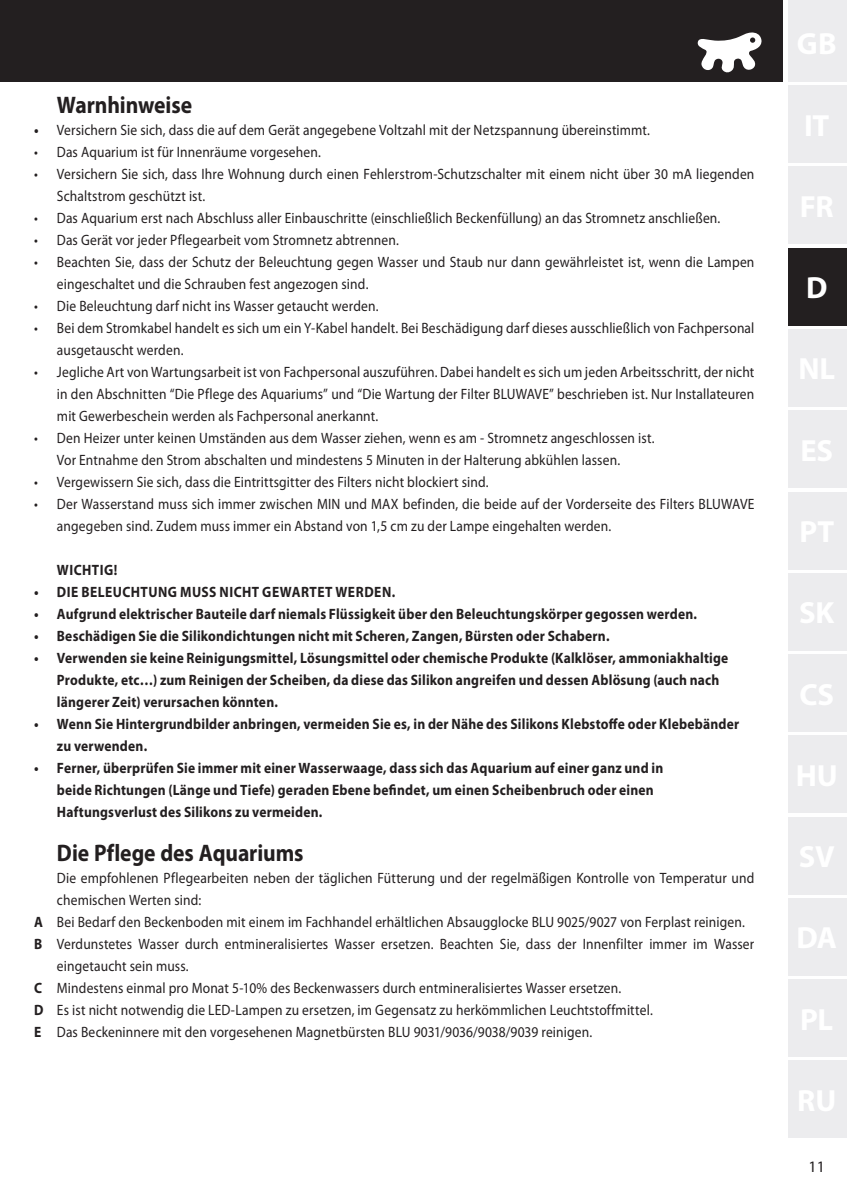
<style>
.page{position:relative;width:847px;height:1200px;background:#fff}
.page>*{position:absolute;margin:0;border:0;box-sizing:border-box;transform-origin:0 0}
.t1{font:700 30.8px "Myriad Pro";color:#fff}
.t2{font:700 24px "Myriad Pro";letter-spacing:-.005em;color:#231f20;scale:.9 1}
.t3{font:16px "Myriad Pro";color:#231f20}
.t4{font:15px/22px "Myriad Pro";letter-spacing:.01em;color:#231f20;scale:.9 1}
.t5{font:700 15px/22px "Myriad Pro";letter-spacing:.015em;color:#231f20;scale:.9 1}
.t6{font:700 15px "Myriad Pro";letter-spacing:.04em;color:#231f20;scale:.9 1}
.t7{font:700 15px "Myriad Pro";letter-spacing:.035em;color:#231f20;scale:.9 1}
.s1{font-weight:700}
</style>
<div class="page">
<div style="left:6px;top:0;width:777px;height:81px;background:#231f20"></div>
<hr style="left:788px;top:0;width:59px;height:4px;background:#ececee">
<div style="left:0;top:0;width:6px;height:81px;background:#231f20"></div>
<svg style="left:697px;top:32px;width:65px;height:41px"></svg>
<hr style="left:845px;top:4px;width:2px;height:77px;background:#ececee">
<hr style="left:845px;top:85px;width:2px;height:78px;background:#ececee">
<hr style="left:845px;top:167px;width:2px;height:77px;background:#ececee">
<hr style="left:845px;top:248px;width:2px;height:77px;background:#231f20">
<hr style="left:845px;top:329px;width:2px;height:78px;background:#ececee">
<hr style="left:845px;top:411px;width:2px;height:77px;background:#ececee">
<hr style="left:845px;top:492px;width:2px;height:77px;background:#ececee">
<hr style="left:845px;top:573px;width:2px;height:77px;background:#ececee">
<hr style="left:845px;top:654px;width:2px;height:78px;background:#ececee">
<hr style="left:845px;top:736px;width:2px;height:77px;background:#ececee">
<hr style="left:845px;top:817px;width:2px;height:77px;background:#ececee">
<hr style="left:845px;top:898px;width:2px;height:77px;background:#ececee">
<hr style="left:845px;top:979px;width:2px;height:78px;background:#ececee">
<hr style="left:845px;top:1061px;width:2px;height:77px;background:#ececee">
<div style="left:788px;top:4px;width:57px;height:77px;background:#ececee"></div>
<div style="left:788px;top:1061px;width:57px;height:77px;background:#ececee"></div>
<div style="left:788px;top:979px;width:57px;height:78px;background:#ececee"></div>
<div style="left:788px;top:898px;width:57px;height:77px;background:#ececee"></div>
<div style="left:788px;top:817px;width:57px;height:77px;background:#ececee"></div>
<div style="left:788px;top:736px;width:57px;height:77px;background:#ececee"></div>
<div style="left:788px;top:654px;width:57px;height:78px;background:#ececee"></div>
<div style="left:788px;top:573px;width:57px;height:77px;background:#ececee"></div>
<div style="left:788px;top:411px;width:57px;height:77px;background:#ececee"></div>
<div style="left:788px;top:329px;width:57px;height:78px;background:#ececee"></div>
<div style="left:788px;top:248px;width:57px;height:77px;background:#231f20"></div>
<div style="left:788px;top:167px;width:57px;height:77px;background:#ececee"></div>
<div style="left:788px;top:85px;width:57px;height:78px;background:#ececee"></div>
<div style="left:788px;top:492px;width:57px;height:77px;background:#ececee"></div>
<h2 class="t2" style="left:57px;top:89px;width:152px">Warnhinweise</h2>
<p class="t4" style="left:34px;top:119px;width:686px"><span class="s1">•</span> Versichern Sie sich, dass die auf dem Gerät angegebene Voltzahl mit der Netzspannung übereinstimmt.</p>
<p class="t4" style="left:34px;top:141px;width:320px">• Das Aquarium ist für Innenräume vorgesehen.</p>
<p class="t4" style="left:57px;top:163px;width:776px;text-indent:-23px">• Versichern Sie sich, dass Ihre Wohnung durch einen Fehlerstrom-Schutzschalter mit einem nicht über 30 mA liegenden<br>Schaltstrom geschützt ist.</p>
<p class="t4" style="left:34px;top:207px;width:764px">• Das Aquarium erst nach Abschluss aller Einbauschritte (einschließlich Beckenfüllung) an das Stromnetz anschließen.</p>
<p class="t4" style="left:34px;top:229px;width:407px">• Das Gerät vor jeder Pflegearbeit vom Stromnetz abtrennen.</p>
<p class="t4" style="left:57px;top:251px;width:776px;text-indent:-23px">• Beachten Sie, dass der Schutz der Beleuchtung gegen Wasser und Staub nur dann gewährleistet ist, wenn die Lampen eingeschaltet und die Schrauben fest angezogen sind.</p>
<p class="t4" style="left:34px;top:295px;width:384px">• Die Beleuchtung darf nicht ins Wasser getaucht werden.</p>
<p class="t4" style="left:57px;top:317px;width:776px;text-indent:-23px">• Bei dem Stromkabel handelt es sich um ein Y-Kabel handelt. Bei Beschädigung darf dieses ausschließlich von Fachpersonal ausgetauscht werden.</p>
<p class="t4" style="left:57px;top:361px;width:776px;text-align:justify;text-indent:-23px">• Jegliche Art von Wartungsarbeit ist von Fachpersonal auszuführen. Dabei handelt es sich um jeden Arbeitsschritt, der nicht in den Abschnitten “Die Pflege des Aquariums” und “Die Wartung der Filter BLUWAVE” beschrieben ist. Nur Installateuren mit Gewerbeschein werden als Fachpersonal anerkannt.</p>
<p class="t4" style="left:57px;top:427px;width:665px;text-indent:-23px">• Den Heizer unter keinen Umständen aus dem Wasser ziehen, wenn es am - Stromnetz angeschlossen ist.<br>Vor Entnahme den Strom abschalten und mindestens 5 Minuten in der Halterung abkühlen lassen.</p>
<p class="t4" style="left:34px;top:471px;width:506px">• Vergewissern Sie sich, dass die Eintrittsgitter des Filters nicht blockiert sind.</p>
<p class="t4" style="left:57px;top:493px;width:776px;text-indent:-23px">• Der Wasserstand muss sich immer zwischen MIN und MAX befinden, die beide auf der Vorderseite des Filters BLUWAVE angegeben sind. Zudem muss immer ein Abstand von 1,5 cm zu der Lampe eingehalten werden.</p>
<p class="t7" style="left:57px;top:560px;width:69px">WICHTIG!</p>
<p class="t6" style="left:34px;top:582px;width:403px">• DIE BELEUCHTUNG MUSS NICHT GEWARTET WERDEN.</p>
<p class="t5" style="left:34px;top:602px;width:738px">• Aufgrund elektrischer Bauteile darf niemals Flüssigkeit über den Beleuchtungskörper gegossen werden.</p>
<p class="t5" style="left:34px;top:624px;width:641px">• Beschädigen Sie die Silikondichtungen nicht mit Scheren, Zangen, Bürsten oder Schabern.</p>
<p class="t5" style="left:57px;top:646px;width:747px;text-indent:-23px">• Verwenden sie keine Reinigungsmittel, Lösungsmittel oder chemische Produkte (Kalklöser, ammoniakhaltige<br>Produkte, etc…) zum Reinigen der Scheiben, da diese das Silikon angreifen und dessen Ablösung (auch nach längerer Zeit) verursachen könnten.</p>
<p class="t5" style="left:57px;top:712px;width:759px;text-indent:-23px">• Wenn Sie Hintergrundbilder anbringen, vermeiden Sie es, in der Nähe des Silikons Klebstoffe oder Klebebänder zu verwenden.</p>
<p class="t5" style="left:57px;top:756px;width:675px;text-indent:-23px">• Ferner, überprüfen Sie immer mit einer Wasserwaage, dass sich das Aquarium auf einer ganz und in beide Richtungen (Länge und Tiefe) geraden Ebene befindet, um einen Scheibenbruch oder einen<br>Haftungsverlust des Silikons zu vermeiden.</p>
<h2 class="t2" style="left:57px;top:837px;width:275px">Die Pflege des Aquariums</h2>
<p class="t4" style="left:57px;top:867px;width:776px">Die empfohlenen Pflegearbeiten neben der täglichen Fütterung und der regelmäßigen Kontrolle von Temperatur und</p>
<p class="t4" style="left:57px;top:889px;width:162px">chemischen Werten sind:</p>
<p class="t4" style="left:34px;top:911px;width:791px"><span class="s1">A</span> Bei Bedarf den Beckenboden mit einem im Fachhandel erhältlichen Absaugglocke BLU 9025/9027 von Ferplast reinigen.</p>
<p class="t4" style="left:34px;top:933px;width:801px"><span class="s1">B</span> Verdunstetes Wasser durch entmineralisiertes Wasser ersetzen. Beachten Sie, dass der Innenfilter immer im Wasser</p>
<p class="t4" style="left:57px;top:955px;width:148px">eingetaucht sein muss.</p>
<p class="t4" style="left:34px;top:977px;width:654px"><span class="s1">C</span> Mindestens einmal pro Monat 5-10% des Beckenwassers durch entmineralisiertes Wasser ersetzen.</p>
<p class="t4" style="left:34px;top:999px;width:689px"><span class="s1">D</span> Es ist nicht notwendig die LED-Lampen zu ersetzen, im Gegensatz zu herkömmlichen Leuchtstoffmittel.</p>
<p class="t4" style="left:34px;top:1021px;width:621px"><span class="s1">E</span> Das Beckeninnere mit den vorgesehenen Magnetbürsten BLU 9031/9036/9038/9039 reinigen.</p>
<h1 class="t1" style="left:806px;top:268px;width:23px">D</h1>
<p class="t3" style="left:808px;top:1157px;width:18px">11</p>
</div>
